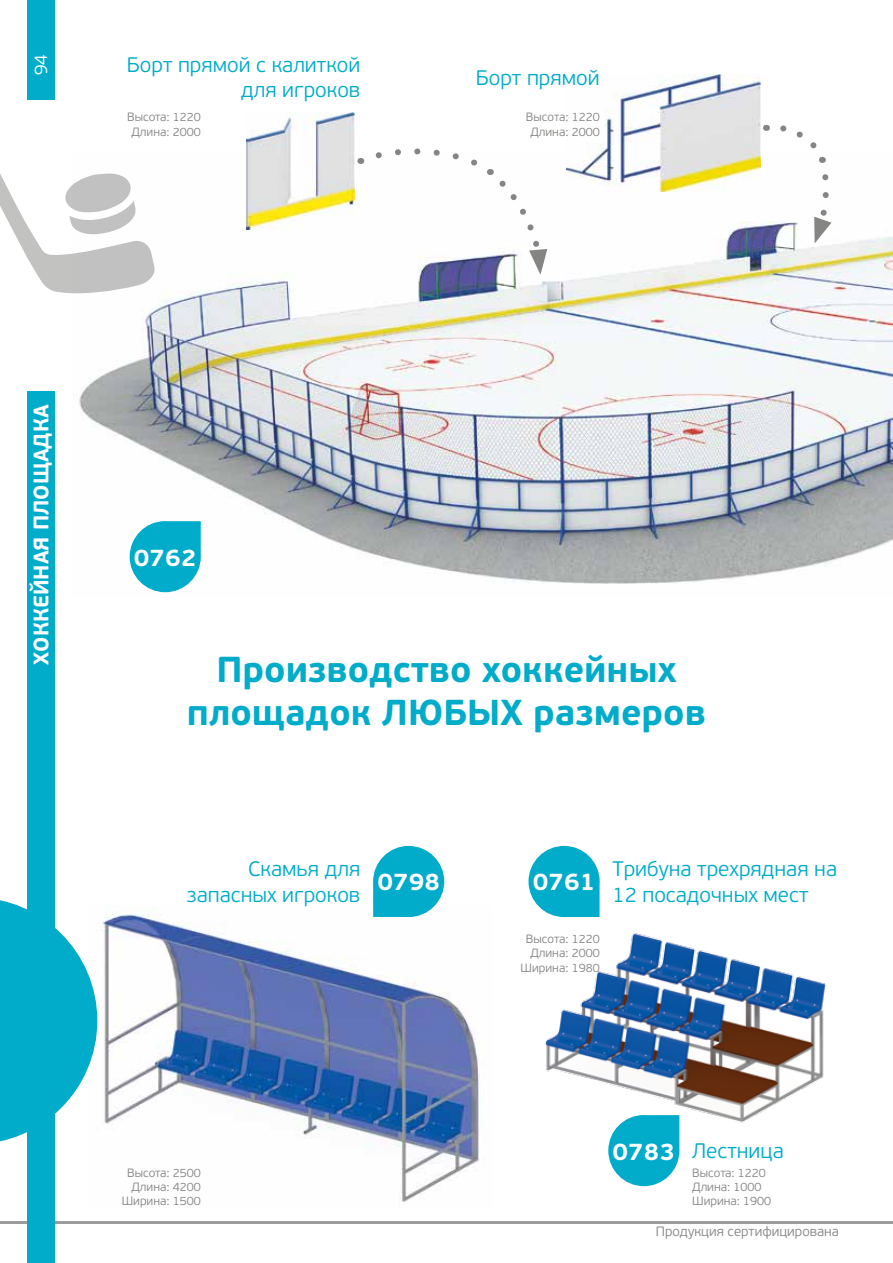
<style>
.page{position:relative;width:893px;height:1263px;background:#fff}
.page>*{position:absolute;margin:0;border:0;box-sizing:border-box;transform-origin:0 0}
.t1{font:700 36px/43.2px "PF Beau Sans Pro";color:#00acc9;text-align:center}
.t2{font:700 24px "PF Beau Sans Pro";color:#fff}
.t3{font:300 21px/25.2px "PF Beau Sans Pro";color:#00acc9;text-align:right}
.t4{font:700 21px "PF Beau Sans Pro";color:#fff}
.t5{font:300 18px "PF Beau Sans Pro";color:#fff}
.t6{font:300 13.5px "PF Beau Sans Pro";color:#858584}
.t7{font:300 12px/14.4px "PF Beau Sans Pro";color:#858584;text-align:center}
</style>
<div class="page">
<img style="left:79px;top:152px;width:814px;height:441px">
<img style="left:545px;top:917px;width:281px;height:215px">
<img style="left:97px;top:908px;width:383px;height:295px">
<img style="left:567px;top:75px;width:194px;height:117px">
<img style="left:247px;top:112px;width:108px;height:117px">
<svg style="left:0;top:152px;width:155px;height:142px"></svg>
<svg style="left:528px;top:846px;width:72px;height:71px"></svg>
<svg style="left:373px;top:846px;width:71px;height:71px;background:#28b9d1"></svg>
<svg style="left:608px;top:1115px;width:71px;height:71px;background:#29b9d1"></svg>
<svg style="left:130px;top:521px;width:71px;height:71px;background:#28b9d1"></svg>
<svg style="left:372px;top:148px;width:175px;height:127px"></svg>
<svg style="left:776px;top:125px;width:51px;height:38px"></svg>
<svg style="left:814px;top:171px;width:17px;height:72px"></svg>
<hr style="left:0;top:1222px;width:893px;height:2px;background:#858584">
<div style="left:27px;top:0;width:27px;height:100px;background:#00acc9"></div>
<div style="left:27px;top:392px;width:27px;height:871px;background:#00acc9"></div>
<svg style="left:0;top:897px;width:97px;height:247px"></svg>
<h3 class="t5" style="left:31px;top:75px;width:22px;rotate:-90deg">94</h3>
<h3 class="t3" style="left:127px;top:52px;width:235px">Борт прямой с калиткой для игроков</h3>
<h3 class="t3" style="left:476px;top:65px;width:125px">Борт прямой</h3>
<p class="t7" style="left:127px;top:110px;width:75px">Высота: 1220<br>Длина: 2000</p>
<p class="t7" style="left:526px;top:110px;width:75px">Высота: 1220<br>Длина: 2000</p>
<h3 class="t4" style="left:28px;top:665px;width:262px;rotate:-90deg">ХОККЕЙНАЯ ПЛОЩАДКА</h3>
<h2 class="t2" style="left:134px;top:543px;width:64px">0762</h2>
<h1 class="t1" style="left:187px;top:647px;width:521px">Производство хоккейных площадок ЛЮБЫХ размеров</h1>
<h3 class="t3" style="left:187px;top:857px;width:175px">Скамья для запасных игроков</h3>
<h2 class="t2" style="left:377px;top:867px;width:64px">0798</h2>
<h2 class="t2" style="left:533px;top:867px;width:64px">0761</h2>
<p class="t7" style="left:521px;top:932px;width:81px;text-align:right">Высота: 1220<br>Длина: 2000<br>Ширина: 1980</p>
<h3 class="t3" style="left:612px;top:857px;width:226px;text-align:left">Трибуна трехрядная на<br>12 посадочных мест</h3>
<p class="t7" style="left:122px;top:1165px;width:81px;text-align:right">Высота: 2500<br>Длина: 4200<br>Ширина: 1500</p>
<h2 class="t2" style="left:612px;top:1137px;width:64px">0783</h2>
<h3 class="t3" style="left:692px;top:1138px;width:93px">Лестница</h3>
<p class="t7" style="left:692px;top:1165px;width:81px;text-align:left">Высота: 1220<br>Длина: 1000<br>Ширина: 1900</p>
<p class="t6" style="left:656px;top:1224px;width:185px">Продукция сертифицирована</p>
</div>
